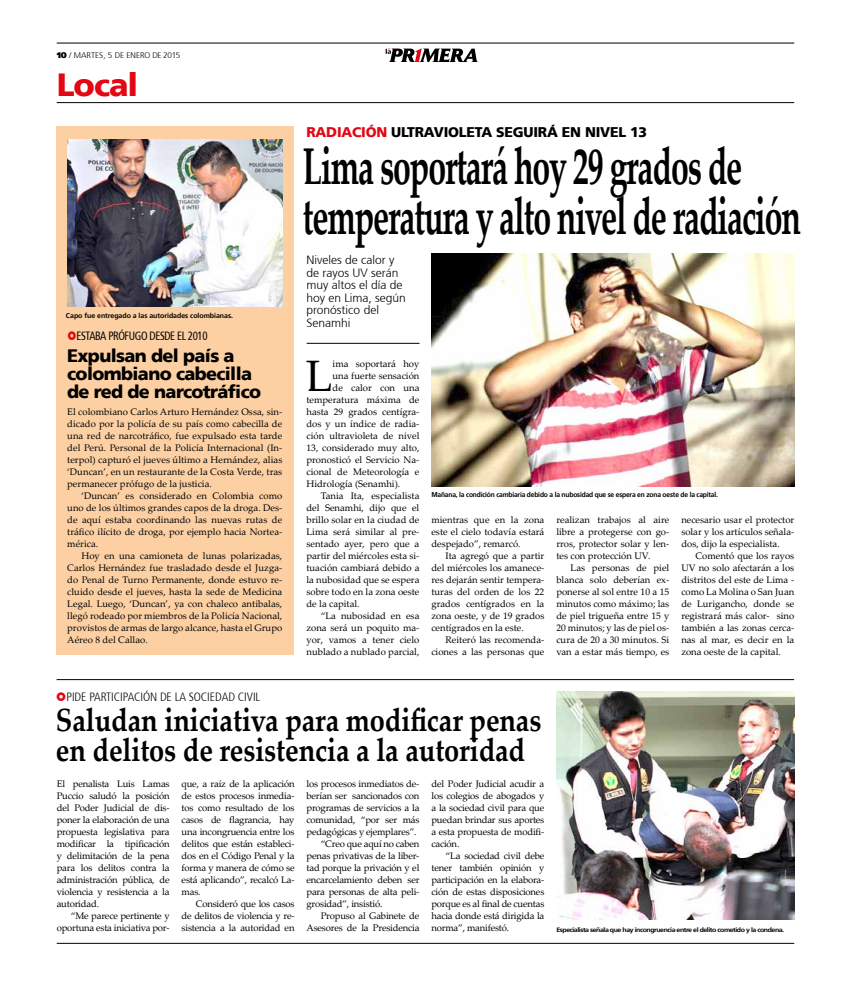
<style>
.page{position:relative;width:851px;height:993px;background:#fff}
.page>*{position:absolute;margin:0;border:0;box-sizing:border-box;transform-origin:0 0}
.t1{font:700 51.7px/50.6px "Palatino Linotype";letter-spacing:-.035em;color:#000;scale:.62 1}
.t2{font:44px "Palatino Linotype";color:#000}
.t3{font:700 32px/30px "Palatino Linotype";letter-spacing:-.005em;color:#000;scale:.85 1}
.t4{font:900 32px "Frutiger 75";letter-spacing:-.03em;color:#e30613}
.t5{font:900 18px/18px "Frutiger 75";letter-spacing:-.035em;color:#000}
.t6{font:900 14px "Frutiger 75";letter-spacing:-.015em;color:#000}
.t7{font:300 12px/12.5px "Frutiger 45";color:#000}
.t8{font:300 condensed 12px "Frutiger 47";letter-spacing:-.005em;color:#000}
.t9{font:condensed 12px "Frutiger 57";letter-spacing:-.035em;color:#000;scale:.9 1}
.t10{font:9.5px/12px "Palatino Linotype";color:#000;text-align:justify}
.t11{font:9.5px/12px "Palatino Linotype";letter-spacing:-.02em;color:#000;text-align:right}
.t12{font:300 8.2px "Frutiger 45";color:#000}
.t13{font:700 7px "Frutiger 65";letter-spacing:-.025em;color:#000;scale:.95 1}
.t14{font:700 7px "Frutiger 65";letter-spacing:-.005em;color:#000}
.t15{font:700 6.3px "Frutiger 65";letter-spacing:-.065em;color:#000;scale:1.11 1}
.s1{font-family:"Frutiger";font-weight:900}
.s2{color:#e30613}
</style>
<div class="page">
<hr style="left:57px;top:102px;width:737px;height:1px;background:#000">
<hr style="left:57px;top:43px;width:737px;height:1px;background:#000">
<svg style="left:385px;top:48px;width:93px;height:14px"></svg>
<hr style="left:57px;top:942px;width:737px;height:1px;background:#000">
<img style="left:431px;top:254px;width:363px;height:233px">
<hr style="left:57px;top:679px;width:737px;height:1px;background:#000">
<hr style="left:306px;top:343px;width:113px;height:1px;background:#000">
<div style="left:56px;top:126px;width:238px;height:529px;background:#fcd0a3"></div>
<img style="left:67px;top:139px;width:215px;height:168px">
<img style="left:556px;top:691px;width:238px;height:227px">
<p class="t12" style="left:57px;top:50px;width:125px"><span class="s1">10</span> / MARTES, 5 DE ENERO DE 2015</p>
<h3 class="t4" style="left:57px;top:66px;width:83px">Local</h3>
<p class="t14" style="left:66px;top:311px;width:169px">Capo fue entregado a las autoridades colombianas.</p>
<p class="t9" style="left:76px;top:329px;width:147px">ESTABA PRÓFUGO DESDE EL 2010</p>
<h3 class="t5" style="left:67px;top:347px;width:195px">Expulsan del país a colombiano cabecilla de red de narcotráfico</h3>
<p class="t10" style="left:67px;top:405px;width:217px">El colombiano Carlos Arturo Hernández Ossa, sin&shy;dicado por la policía de su país como cabecilla de una red de narcotráfico, fue expulsado esta tarde del Perú. Personal de la Policía Internacional (In&shy;terpol) capturó el jueves último a Hernández, alias ‘Duncan’, en un restaurante de la Costa Verde, tras permanecer prófugo de la justicia.</p>
<p class="t10" style="left:67px;top:489px;width:217px;text-indent:14px">‘Duncan’ es considerado en Colombia como uno de los últimos grandes capos de la droga. Des&shy;de aquí estaba coordinando las nuevas rutas de tráfico ilícito de droga, por ejemplo hacia Nortea&shy;mérica.</p>
<p class="t10" style="left:67px;top:549px;width:217px;text-indent:14px">Hoy en una camioneta de lunas polarizadas, Carlos Hernández fue trasladado desde el Juzga&shy;do Penal de Turno Permanente, donde estuvo re&shy;cluido desde el jueves, hasta la sede de Medicina Legal. Luego, ‘Duncan’, ya con chaleco antibalas, llegó rodeado por miembros de la Policía Nacional, provistos de armas de largo alcance, hasta el Grupo Aéreo 8 del Callao.</p>
<h3 class="t6" style="left:306px;top:124px;width:342px"><span class="s2">RADIACIÓN</span> ULTRAVIOLETA SEGUIRÁ EN NIVEL 13</h3>
<h1 class="t1" style="left:303px;top:139px;width:804px">Lima soportará hoy 29 grados de temperatura y alto nivel de radiación</h1>
<p class="t7" style="left:306px;top:254px;width:101px">Niveles de calor y de rayos UV serán muy altos el día de hoy en Lima, según pronóstico del<br>Senamhi</p>
<h2 class="t2" style="left:305px;top:344px;width:28px">L</h2>
<p class="t10" style="left:332px;top:357px;width:88px">ima soportará hoy</p>
<p class="t10" style="left:332px;top:369px;width:88px">una fuerte sensación</p>
<p class="t10" style="left:332px;top:381px;width:88px">de calor con una</p>
<p class="t10" style="left:306px;top:393px;width:114px">temperatura máxima de</p>
<p class="t10" style="left:306px;top:405px;width:114px">hasta 29 grados centígra-</p>
<p class="t10" style="left:306px;top:417px;width:114px">dos y un índice de radia-</p>
<p class="t10" style="left:306px;top:429px;width:114px">ción ultravioleta de nivel</p>
<p class="t10" style="left:306px;top:441px;width:114px">13, considerado muy alto,</p>
<p class="t10" style="left:306px;top:453px;width:114px">pronosticó el Servicio Na-</p>
<p class="t10" style="left:306px;top:465px;width:114px">cional de Meteorología e</p>
<p class="t10" style="left:306px;top:477px;width:95px">Hidrología (Senamhi).</p>
<p class="t10" style="left:320px;top:489px;width:100px">Tania Ita, especialista</p>
<p class="t10" style="left:306px;top:501px;width:114px">del Senamhi, dijo que el</p>
<p class="t10" style="left:306px;top:513px;width:114px">brillo solar en la ciudad de</p>
<p class="t10" style="left:306px;top:525px;width:114px">Lima será similar al pre-</p>
<p class="t10" style="left:306px;top:537px;width:114px">sentado ayer, pero que a</p>
<p class="t10" style="left:306px;top:549px;width:114px">partir del miércoles esta si-</p>
<p class="t10" style="left:306px;top:561px;width:114px">tuación cambiará debido a</p>
<p class="t10" style="left:306px;top:573px;width:114px">la nubosidad que se espera</p>
<p class="t10" style="left:306px;top:585px;width:114px">sobre todo en la zona oeste</p>
<p class="t10" style="left:306px;top:597px;width:55px">de la capital.</p>
<p class="t10" style="left:320px;top:609px;width:100px">“La nubosidad en esa</p>
<p class="t10" style="left:306px;top:621px;width:114px">zona será un poquito ma-</p>
<p class="t10" style="left:306px;top:633px;width:114px">yor, vamos a tener cielo</p>
<p class="t10" style="left:306px;top:645px;width:114px">nublado a nublado parcial,</p>
<p class="t13" style="left:431px;top:490px;width:303px">Mañana, la condición cambiaría debido a la nubosidad que se espera en zona oeste de la capital.</p>
<p class="t10" style="left:431px;top:513px;width:114px">mientras que en la zona este el cielo todavía estará despejado”, remarcó.</p>
<p class="t10" style="left:431px;top:549px;width:114px;text-indent:14px">Ita agregó que a partir del miércoles los amanece&shy;res dejarán sentir tempera&shy;turas del orden de los 22 grados centígrados en la zona oeste, y de 19 grados centígrados en la este.</p>
<p class="t10" style="left:431px;top:633px;width:114px;text-align:right">Reiteró las recomenda&shy;ciones a las personas que</p>
<p class="t10" style="left:556px;top:513px;width:114px">realizan trabajos al aire libre a protegerse con go&shy;rros, protector solar y len&shy;tes con protección UV.</p>
<p class="t10" style="left:556px;top:561px;width:114px;text-indent:14px">Las personas de piel blanca solo deberían ex&shy;ponerse al sol entre 10 a 15 minutos como máximo; las de piel trigueña entre 15 y 20 minutos; y las de piel os&shy;cura de 20 a 30 minutos. Si van a estar más tiempo, es</p>
<p class="t10" style="left:681px;top:513px;width:114px">necesario usar el protector solar y los artículos señala&shy;dos, dijo la especialista.</p>
<p class="t10" style="left:681px;top:549px;width:114px;text-indent:14px">Comentó que los rayos UV no solo afectarán a los distritos del este de Lima - como La Molina o San Juan de Lurigancho, donde se registrará más calor- sino también a las zonas cerca&shy;nas al mar, es decir en la zona oeste de la capital.</p>
<p class="t8" style="left:66px;top:689px;width:195px">PIDE PARTICIPACIÓN DE LA SOCIEDAD CIVIL</p>
<h3 class="t3" style="left:56px;top:703px;width:572px">Saludan iniciativa para modificar penas en delitos de resistencia a la autoridad</h3>
<p class="t10" style="left:57px;top:777px;width:114px">El penalista Luis Lamas Puccio saludó la posición del Poder Judicial de dis&shy;poner la elaboración de una propuesta legislativa para modificar la tipificación y delimitación de la pena para los delitos contra la administración pública, de violencia y resistencia a la autoridad.</p>
<p class="t11" style="left:57px;top:909px;width:114px">“Me parece pertinente y oportuna esta iniciativa por-</p>
<p class="t10" style="left:182px;top:777px;width:114px">que, a raíz de la aplicación de estos procesos inmedia&shy;tos como resultado de los casos de flagrancia, hay una incongruencia entre los delitos que están estableci&shy;dos en el Código Penal y la forma y manera de cómo se está aplicando”, recalcó La&shy;mas.</p>
<p class="t10" style="left:182px;top:897px;width:114px;text-indent:14px">Consideró que los casos de delitos de violencia y re&shy;sistencia a la autoridad en</p>
<p class="t11" style="left:306px;top:777px;width:114px">los procesos inmediatos de-</p>
<p class="t11" style="left:306px;top:789px;width:114px">berían ser sancionados con</p>
<p class="t11" style="left:306px;top:801px;width:114px">programas de servicios a la</p>
<p class="t11" style="left:306px;top:813px;width:114px">comunidad, “por ser más</p>
<p class="t11" style="left:306px;top:825px;width:112px">pedagógicas y ejemplares”.</p>
<p class="t11" style="left:321px;top:837px;width:100px">“Creo que aquí no caben</p>
<p class="t11" style="left:306px;top:849px;width:114px">penas privativas de la liber-</p>
<p class="t11" style="left:306px;top:861px;width:114px">tad porque la privación y el</p>
<p class="t11" style="left:306px;top:873px;width:114px">encarcelamiento deben ser</p>
<p class="t11" style="left:306px;top:885px;width:114px">para personas de alta peli-</p>
<p class="t11" style="left:306px;top:897px;width:77px">grosidad”, insistió.</p>
<p class="t11" style="left:321px;top:909px;width:100px">Propuso al Gabinete de</p>
<p class="t11" style="left:306px;top:921px;width:114px">Asesores de la Presidencia</p>
<p class="t10" style="left:431px;top:777px;width:114px">del Poder Judicial acudir a los colegios de abogados y a la sociedad civil para que puedan brindar sus aportes a esta propuesta de modifi&shy;cación.</p>
<p class="t10" style="left:431px;top:849px;width:114px;text-indent:14px">“La sociedad civil debe tener también opinión y participación en la elabora&shy;ción de estas disposiciones porque es al final de cuentas hacia donde está dirigida la norma”, manifestó.</p>
<p class="t15" style="left:556px;top:925px;width:207px">Especialista señala que hay incongruencia entre el delito cometido y la condena.</p>
</div>
